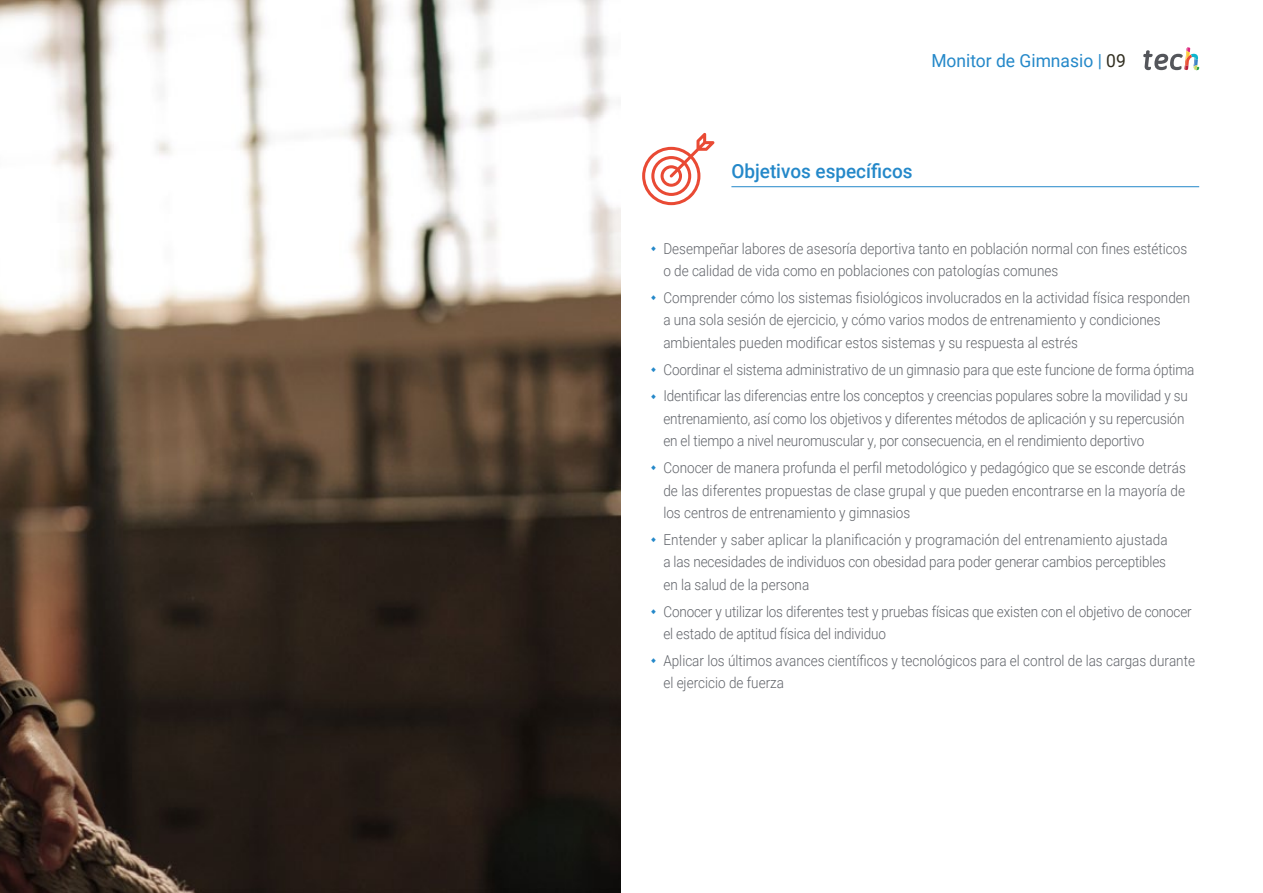
<style>
.page{position:relative;width:1263px;height:893px;background:#fff}
.page>*{position:absolute;margin:0;border:0;box-sizing:border-box;transform-origin:0 0}
.t1{font:500 19.5px "Roboto";color:#2488c9}
.t2{font:18px "Roboto";color:#2488c9}
.t3{font:300 15px/22.5px "Roboto";color:#61646a;scale:.9 1}
.s1{color:#312e20}
</style>
<div class="page">
<img style="left:0;top:0;width:621px;height:893px">
<hr style="left:731px;top:186px;width:468px;height:1px;background:#2488c9">
<svg style="left:642px;top:133px;width:72px;height:72px"></svg>
<svg style="left:1143px;top:47px;width:56px;height:24px"></svg>
<p class="t2" style="left:931px;top:48px;width:196px">Monitor de Gimnasio | <span class="s1">09</span></p>
<h1 class="t1" style="left:731px;top:158px;width:183px">Objetivos específicos</h1>
<p class="t3" style="left:663px;top:236px;width:583px">Desempeñar labores de asesoría deportiva tanto en población normal con fines estéticos o de calidad de vida como en poblaciones con patologías comunes</p>
<p class="t3" style="left:663px;top:286px;width:587px">Comprender cómo los sistemas fisiológicos involucrados en la actividad física responden a una sola sesión de ejercicio, y cómo varios modos de entrenamiento y condiciones ambientales pueden modificar estos sistemas y su respuesta al estrés</p>
<p class="t3" style="left:663px;top:355px;width:592px;line-height:26.7px">Coordinar el sistema administrativo de un gimnasio para que este funcione de forma óptima<br>Identificar las diferencias entre los conceptos y creencias populares sobre la movilidad y su</p>
<p class="t3" style="left:663px;top:407px;width:580px">entrenamiento, así como los objetivos y diferentes métodos de aplicación y su repercusión en el tiempo a nivel neuromuscular y, por consecuencia, en el rendimiento deportivo</p>
<p class="t3" style="left:663px;top:456px;width:582px;text-align:justify">Conocer de manera profunda el perfil metodológico y pedagógico que se esconde detrás de las diferentes propuestas de clase grupal y que pueden encontrarse en la mayoría de los centros de entrenamiento y gimnasios</p>
<p class="t3" style="left:663px;top:528px;width:562px;text-align:justify">Entender y saber aplicar la planificación y programación del entrenamiento ajustada a las necesidades de individuos con obesidad para poder generar cambios perceptibles en la salud de la persona</p>
<p class="t3" style="left:663px;top:599px;width:589px">Conocer y utilizar los diferentes test y pruebas físicas que existen con el objetivo de conocer el estado de aptitud física del individuo</p>
<p class="t3" style="left:663px;top:649px;width:592px">Aplicar los últimos avances científicos y tecnológicos para el control de las cargas durante el ejercicio de fuerza</p>
</div>
